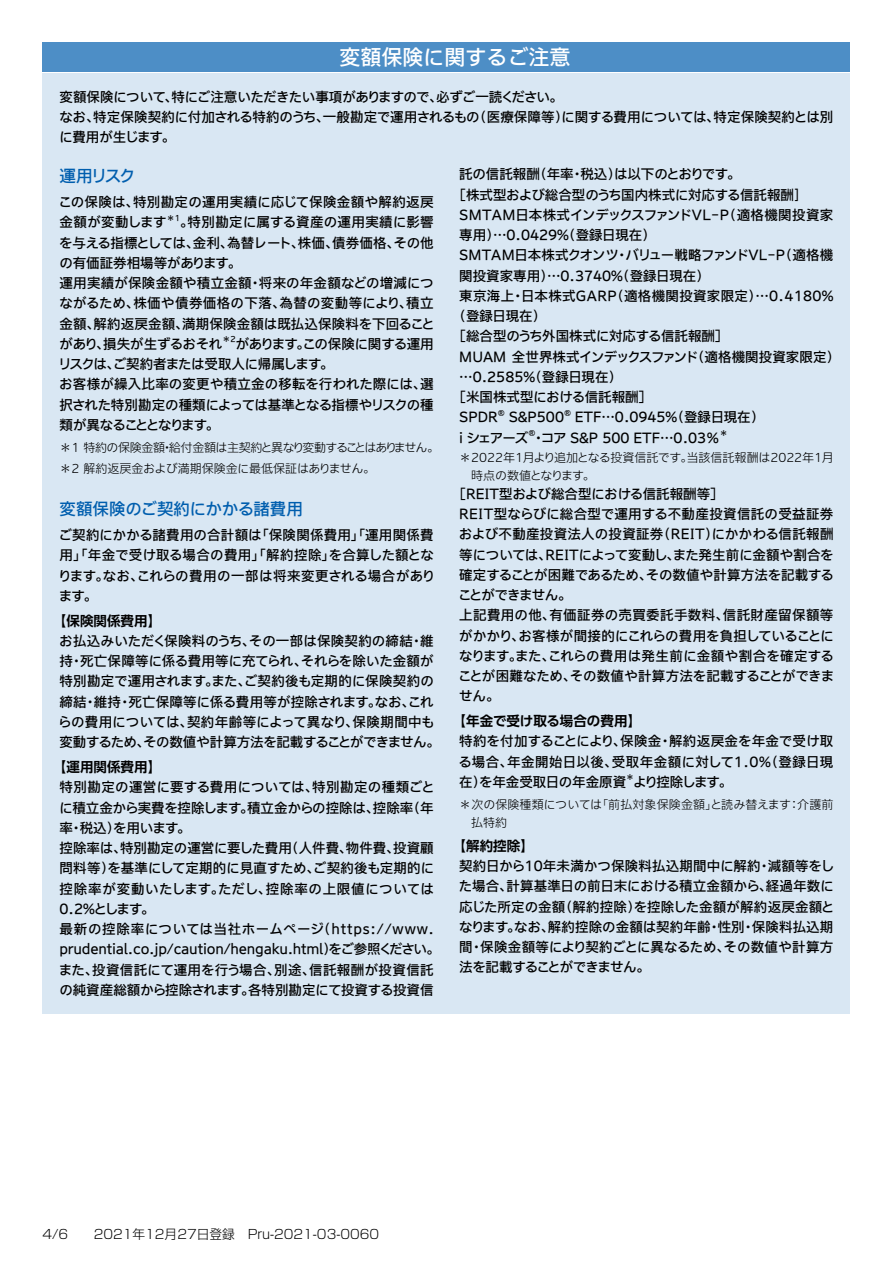
<style>
.page{position:relative;width:893px;height:1263px;background:#fff}
.page>*{position:absolute;margin:0;border:0;box-sizing:border-box;transform-origin:0 0}
.t1{font:500 21px "Iwa UCDA Goth Std";color:#fff}
.t2{font:500 16.5px "Iwa UCDA Goth Std";letter-spacing:-.005em;color:#005eae}
.t3{font:500 13.5px/20.2px "Iwa UCDA Goth Std";color:#000}
.t4{font:500 13.5px/20.2px "Iwa UCDA Goth Std";letter-spacing:.025em;color:#000}
.t5{font:700 13.5px "UD Shin Go Pr 6 De";color:#000}
.t6{font:500 13.5px "Iwa UCDA Goth Std";letter-spacing:-.105em;color:#000}
.t7{font:300 12.75px "Shin Go Pro";color:#000}
.t8{font:300 12px/21px "Iwa UCDA Goth Std";letter-spacing:-.04em;color:#000}
.t9{font:300 12px/18px "Iwa UCDA Goth Std";color:#000}
.t10{font:300 12px/18px "Iwa UCDA Goth Std";letter-spacing:.01em;color:#000}
.t11{font:500 7.8px "Iwa UCDA Goth Std";color:#000}
</style>
<div class="page">
<div style="left:43px;top:43px;width:807px;height:29px;background:#4d8ec6"></div>
<div style="left:43px;top:73px;width:807px;height:940px;background:#d9e7f3"></div>
<h1 class="t1" style="left:339px;top:42px;width:232px">変額保険に関するご注意</h1>
<p class="t3" style="left:59px;top:86px;width:775px">変額保険について、特にご注意いただきたい事項がありますので、必ずご一読ください。<br>なお、特定保険契約に付加される特約のうち、一般勘定で運用されるもの（医療保障等）に関する費用については、特定保険契約とは別に費用が生じます。</p>
<p class="t2" style="left:60px;top:164px;width:78px">運用リスク</p>
<p class="t4" style="left:59px;top:191px;width:377px">この保険は、特別勘定の運用実績に応じて保険金額や解約返戻金額が変動します</p>
<p class="t3" style="left:459px;top:163px;width:283px">託の信託報酬（年率・税込）は以下のとおりです。</p>
<p class="t3" style="left:453px;top:184px;width:348px">［株式型および総合型のうち国内株式に対応する信託報酬]</p>
<p class="t3" style="left:459px;top:204px;width:376px">SMTAM日本株式インデックスファンドVL-P（適格機関投資家</p>
<p class="t3" style="left:459px;top:224px;width:198px">専用）…0.0429%（登録日現在）</p>
<p class="t3" style="left:459px;top:244px;width:376px">SMTAM日本株式クオンツ・バリュー戦略ファンドVL-P（適格機</p>
<p class="t3" style="left:459px;top:265px;width:252px">関投資家専用）…0.3740%（登録日現在）</p>
<p class="t4" style="left:459px;top:285px;width:376px">東京海上・日本株式GARP（適格機関投資家限定）…0.4180%</p>
<p class="t3" style="left:453px;top:305px;width:95px">（登録日現在）</p>
<p class="t3" style="left:453px;top:325px;width:277px">［総合型のうち外国株式に対応する信託報酬］</p>
<p class="t3" style="left:459px;top:346px;width:382px">MUAM 全世界株式インデックスファンド（適格機関投資家限定）</p>
<p class="t3" style="left:459px;top:366px;width:164px">…0.2585%（登録日現在）</p>
<p class="t3" style="left:453px;top:386px;width:201px">［米国株式型における信託報酬］</p>
<p class="t3" style="left:459px;top:406px;width:40px">SPDR</p>
<p class="t11" style="left:498px;top:407px;width:8px">®</p>
<p class="t3" style="left:509px;top:406px;width:57px">S&amp;P500</p>
<p class="t11" style="left:564px;top:407px;width:8px">®</p>
<p class="t11" style="left:167px;top:212px;width:15px">＊1</p>
<p class="t3" style="left:59px;top:211px;width:377px;text-indent:121px">。特別勘定に属する資産の運用実績に影響を与える指標としては、金利、為替レート、株価、債券価格、その他の有価証券相場等があります。<br>運用実績が保険金額や積立金額・将来の年金額などの増減につながるため、株価や債券価格の下落、為替の変動等により、積立金額、解約返戻金額、満期保険金額は既払込保険料を下回ることがあり、損失が生ずるおそれ</p>
<p class="t11" style="left:223px;top:334px;width:15px">＊2</p>
<p class="t3" style="left:58px;top:333px;width:377px;text-indent:178px">があります。この保険に関する運用リスクは、ご契約者または受取人に帰属します。<br>お客様が繰入比率の変更や積立金の移転を行われた際には、選択された特別勘定の種類によっては基準となる指標やリスクの種類が異なることとなります。</p>
<p class="t8" style="left:60px;top:436px;width:381px">＊1 特約の保険金額・給付金額は主契約と異なり変動することはありません。＊2 解約返戻金および満期保険金に最低保証はありません。</p>
<p class="t2" style="left:60px;top:497px;width:245px">変額保険のご契約にかかる諸費用</p>
<p class="t3" style="left:58px;top:524px;width:379px">ご契約にかかる諸費用の合計額は「保険関係費用」「運用関係費用」「年金で受け取る場合の費用」「解約控除」を合算した額となります。なお、これらの費用の一部は将来変更される場合があります。</p>
<p class="t5" style="left:53px;top:610px;width:110px">【保険関係費用】</p>
<p class="t3" style="left:58px;top:630px;width:383px">お払込みいただく保険料のうち、その一部は保険契約の締結・維持・死亡保障等に係る費用等に充てられ、それらを除いた金額が特別勘定で運用されます。また、ご契約後も定期的に保険契約の締結・維持・死亡保障等に係る費用等が控除されます。なお、これらの費用については、契約年齢等によって異なり、保険期間中も変動するため、その数値や計算方法を記載することができません。</p>
<p class="t5" style="left:53px;top:756px;width:110px">【運用関係費用】</p>
<p class="t3" style="left:59px;top:776px;width:383px">特別勘定の運営に要する費用については、特別勘定の種類ごとに積立金から実費を控除します。積立金からの控除は、控除率（年率・税込）を用います。<br>控除率は、特別勘定の運営に要した費用（人件費、物件費、投資顧問料等）を基準にして定期的に見直すため、ご契約後も定期的に控除率が変動いたします。ただし、控除率の上限値については<br>0.2%とします。<br>最新の控除率については当社ホームページ（https://www. prudential.co.jp/caution/hengaku.html）をご参照ください。また、投資信託にて運用を行う場合、別途、信託報酬が投資信託の純資産総額から控除されます。各特別勘定にて投資する投資信</p>
<p class="t3" style="left:459px;top:406px;width:306px;text-indent:116px">ETF…0.0945%（登録日現在）i シェアーズ・コア S&amp;P 500 ETF…0.03％</p>
<p class="t11" style="left:528px;top:427px;width:8px">®</p>
<p class="t11" style="left:720px;top:427px;width:9px">＊</p>
<p class="t9" style="left:471px;top:447px;width:364px;text-indent:-12px">＊2022年1月より追加となる投資信託です。当該信託報酬は2022年1月時点の数値となります。</p>
<p class="t3" style="left:458px;top:483px;width:377px;text-indent:-6px">［REIT型および総合型における信託報酬等］<br>REIT型ならびに総合型で運用する不動産投資信託の受益証券および不動産投資法人の投資証券（REIT）にかかわる信託報酬等については、REITによって変動し、また発生前に金額や割合を確定することが困難であるため、その数値や計算方法を記載することができません。<br>上記費用の他、有価証券の売買委託⼿数料、信託財産留保額等がかかり、お客様が間接的にこれらの費⽤を負担していることになります。また、これらの費⽤は発⽣前に⾦額や割合を確定することが困難なため、その数値や計算方法を記載することができません。</p>
<p class="t5" style="left:452px;top:710px;width:190px">【年金で受け取る場合の費用】</p>
<p class="t3" style="left:458px;top:730px;width:376px;text-align:justify">特約を付加することにより、保険金・解約返戻金を年金で受け取る場合、年金開始日以後、受取年金額に対して1.0%（登録日現在）を年金受取日の年金原資</p>
<p class="t11" style="left:626px;top:772px;width:9px">＊</p>
<p class="t6" style="left:633px;top:772px;width:101px">より控除します。</p>
<p class="t10" style="left:471px;top:795px;width:364px;text-indent:-12px">＊次の保険種類については「前払対象保険金額」と読み替えます：介護前払特約</p>
<p class="t5" style="left:452px;top:835px;width:83px">【解約控除】</p>
<p class="t3" style="left:459px;top:855px;width:377px;text-align:justify">契約日から10年未満かつ保険料払込期間中に解約・減額等をした場合、計算基準日の前日末における積立金額から、経過年数に応じた所定の金額（解約控除）を控除した金額が解約返戻金額となります。なお、解約控除の金額は契約年齢・性別・保険料払込期間・保険金額等により契約ごとに異なるため、その数値や計算方法を記載することができません。</p>
<p class="t7" style="left:43px;top:1224px;width:338px">4/6　　2021年12月27日登録　Pru-2021-03-0060</p>
</div>
